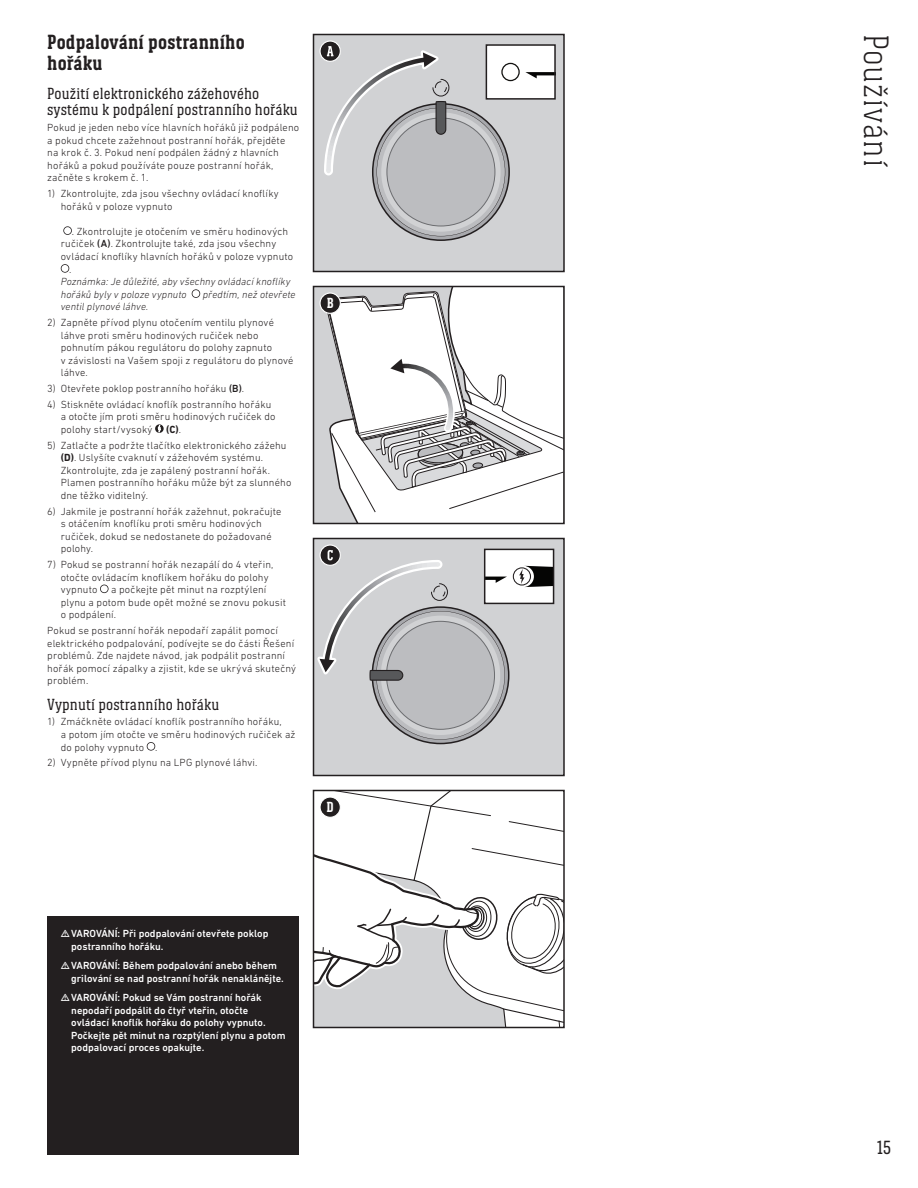
<style>
.page{position:relative;width:918px;height:1188px;background:#fff}
.page>*{position:absolute;margin:0;border:0;box-sizing:border-box;transform-origin:0 0}
.t1{font:300 36px "Weber Serif";letter-spacing:.025em;color:#231f20}
.t2{font:700 21px/21px "Weber Serif";letter-spacing:.01em;color:#231f20}
.t3{font:19.5px "Weber Serif";color:#231f20}
.t4{font:16.5px/16.5px "Weber Serif";letter-spacing:.01em;color:#231f20}
.t5{font:700 15px "Weber Serif";color:#fff}
.t6{font:300 10.5px/12.6px "DIN Next LT Pro";letter-spacing:.015em;color:#231f20}
.t7{font:500 10.5px/12.6px "DIN Next LT Pro";color:#fff}
.t8{font:italic 300 10.5px/12.6px "DIN Next LT Pro";letter-spacing:.01em;color:#231f20}
.t9{font:700 10.5px "DIN Next LT Pro";color:#231f20}
.s1{font-weight:500}
.s2{font-weight:300}
.s3{font-weight:700}
</style>
<div class="page">
<div style="left:47px;top:916px;width:252px;height:238px;background:#231f20"></div>
<div style="left:314px;top:286px;width:250px;height:237px;background:#d1d2d4"></div>
<svg style="left:351px;top:289px;width:211px;height:232px;background:#f8f8f8"></svg>
<svg style="left:327px;top:291px;width:235px;height:222px;background:#e5e4e5"></svg>
<div style="left:313px;top:286px;width:252px;height:238px;border:2px solid #231f20"></div>
<div style="left:320px;top:293px;width:20px;height:20px;background:#231f20;border-radius:50%"></div>
<div style="left:320px;top:292px;width:21px;height:22px;border:1px solid #fff;border-radius:50%"></div>
<div style="left:314px;top:34px;width:250px;height:237px;background:#d1d2d4"></div>
<div style="left:486px;top:44px;width:70px;height:56px;border:2px solid #231f20"></div>
<div style="left:313px;top:34px;width:252px;height:238px;border:2px solid #231f20"></div>
<svg style="left:320px;top:41px;width:20px;height:20px"></svg>
<svg style="left:324px;top:45px;width:231px;height:196px"></svg>
<div style="left:320px;top:40px;width:21px;height:22px;border:1px solid #fff;border-radius:50%"></div>
<div style="left:314px;top:539px;width:250px;height:237px;background:#d1d2d4"></div>
<div style="left:313px;top:538px;width:252px;height:238px;border:2px solid #231f20"></div>
<svg style="left:320px;top:545px;width:20px;height:20px"></svg>
<svg style="left:317px;top:550px;width:237px;height:194px"></svg>
<div style="left:320px;top:544px;width:21px;height:22px;border:1px solid #fff;border-radius:50%"></div>
<svg style="left:316px;top:793px;width:246px;height:232px"></svg>
<div style="left:313px;top:790px;width:252px;height:238px;border:2px solid #231f20"></div>
<div style="left:320px;top:797px;width:20px;height:20px;background:#231f20;border-radius:50%"></div>
<div style="left:320px;top:796px;width:21px;height:22px;border:1px solid #fff;border-radius:50%"></div>
<svg style="left:63px;top:226px;width:9px;height:9px"></svg>
<svg style="left:61px;top:264px;width:8px;height:9px"></svg>
<svg style="left:192px;top:289px;width:8px;height:9px"></svg>
<svg style="left:155px;top:424px;width:9px;height:9px"></svg>
<svg style="left:157px;top:424px;width:4px;height:9px"></svg>
<svg style="left:100px;top:585px;width:9px;height:8px"></svg>
<svg style="left:147px;top:742px;width:8px;height:9px"></svg>
<h2 class="t2" style="left:47px;top:32px;width:199px">Podpalování postranního hořáku</h2>
<h3 class="t4" style="left:47px;top:85px;width:252px">Použití elektronického zážehového systému k podpálení postranního hořáku</h3>
<p class="t6" style="left:47px;top:121px;width:254px">Pokud je jeden nebo více hlavních hořáků již podpáleno a pokud chcete zažehnout postranní hořák, přejděte<br>na krok č. 3. Pokud není podpálen žádný z hlavních hořáků a pokud používáte pouze postranní hořák, začněte s krokem č. 1.</p>
<p class="t6" style="left:61px;top:187px;width:220px;text-indent:-14px">1) Zkontrolujte, zda jsou všechny ovládací knoflíky hořáků v poloze vypnuto</p>
<p class="t6" style="left:72px;top:225px;width:218px">. Zkontrolujte je otočením ve směru hodinových</p>
<p class="t6" style="left:61px;top:238px;width:217px">ručiček <span class="s1">(A)</span>. Zkontrolujte také, zda jsou všechny</p>
<p class="t6" style="left:61px;top:250px;width:234px">ovládací knoflíky hlavních hořáků v poloze vypnuto</p>
<p class="t6" style="left:69px;top:263px;width:4px">.</p>
<p class="t8" style="left:61px;top:275px;width:231px">Poznámka: Je důležité, aby všechny ovládací knoflíky hořáků byly v poloze vypnuto</p>
<p class="t8" style="left:203px;top:288px;width:94px">předtím, než otevřete</p>
<p class="t8" style="left:61px;top:301px;width:89px">ventil plynové láhve.</p>
<p class="t6" style="left:61px;top:316px;width:234px;text-indent:-14px">2) Zapněte přívod plynu otočením ventilu plynové láhve proti směru hodinových ručiček nebo pohnutím pákou regulátoru do polohy zapnuto<br>v závislosti na Vašem spoji z regulátoru do plynové láhve.</p>
<p class="t6" style="left:47px;top:382px;width:198px">3) Otevřete poklop postranního hořáku <span class="s1">(B)</span>.</p>
<p class="t6" style="left:61px;top:398px;width:216px;text-indent:-14px">4) Stiskněte ovládací knoflík postranního hořáku a otočte jím proti směru hodinových ručiček do polohy start/vysoký</p>
<p class="t9" style="left:166px;top:423px;width:17px">(C)<span class="s2">.</span></p>
<p class="t6" style="left:61px;top:439px;width:232px;text-indent:-13px">5) Zatlačte a podržte tlačítko elektronického zážehu <span class="s3">(D)</span>. Uslyšíte cvaknutí v zážehovém systému.<br>Zkontrolujte, zda je zapálený postranní hořák.<br>Plamen postranního hořáku může být za slunného dne těžko viditelný.</p>
<p class="t6" style="left:61px;top:505px;width:222px;text-indent:-13px">6) Jakmile je postranní hořák zažehnut, pokračujte s otáčením knoflíku proti směru hodinových ručiček, dokud se nedostanete do požadované polohy.</p>
<p class="t6" style="left:61px;top:558px;width:214px;text-indent:-14px">7) Pokud se postranní hořák nezapálí do 4 vteřin, otočte ovládacím knoflíkem hořáku do polohy vypnuto</p>
<p class="t6" style="left:61px;top:583px;width:227px;text-indent:50px">a počkejte pět minut na rozptýlení plynu a potom bude opět možné se znovu pokusit o podpálení.</p>
<p class="t6" style="left:47px;top:624px;width:250px">Pokud se postranní hořák nepodaří zapálit pomocí elektrického podpalování, podívejte se do části Řešení problémů. Zde najdete návod, jak podpálit postranní hořák pomocí zápalky a zjistit, kde se ukrývá skutečný problém.</p>
<h3 class="t4" style="left:47px;top:696px;width:173px">Vypnutí postranního hořáku</h3>
<p class="t6" style="left:61px;top:715px;width:236px;text-indent:-14px">1) Zmáčkněte ovládací knoflík postranního hořáku,<br>a potom jím otočte ve směru hodinových ručiček až do polohy vypnuto .</p>
<p class="t6" style="left:47px;top:756px;width:212px">2) Vypněte přívod plynu na LPG plynové láhvi.</p>
<h3 class="t5" style="left:327px;top:295px;width:8px">B</h3>
<h3 class="t5" style="left:327px;top:799px;width:9px">D</h3>
<p class="t7" style="left:71px;top:927px;width:199px">VAROVÁNÍ: Při podpalování otevřete poklop postranního hořáku.</p>
<p class="t7" style="left:71px;top:959px;width:214px">VAROVÁNÍ: Během podpalování anebo během grilování se nad postranní hořák nenaklánějte.</p>
<p class="t7" style="left:71px;top:991px;width:216px">VAROVÁNÍ: Pokud se Vám postranní hořák nepodaří podpálit do čtyř vteřin, otočte ovládací knoflík hořáku do polohy vypnuto.<br>Počkejte pět minut na rozptýlení plynu a potom podpalovací proces opakujte.</p>
<h1 class="t1" style="left:896px;top:34px;width:135px;rotate:90deg">Používání</h1>
<h3 class="t3" style="left:877px;top:1137px;width:16px">15</h3>
</div>
